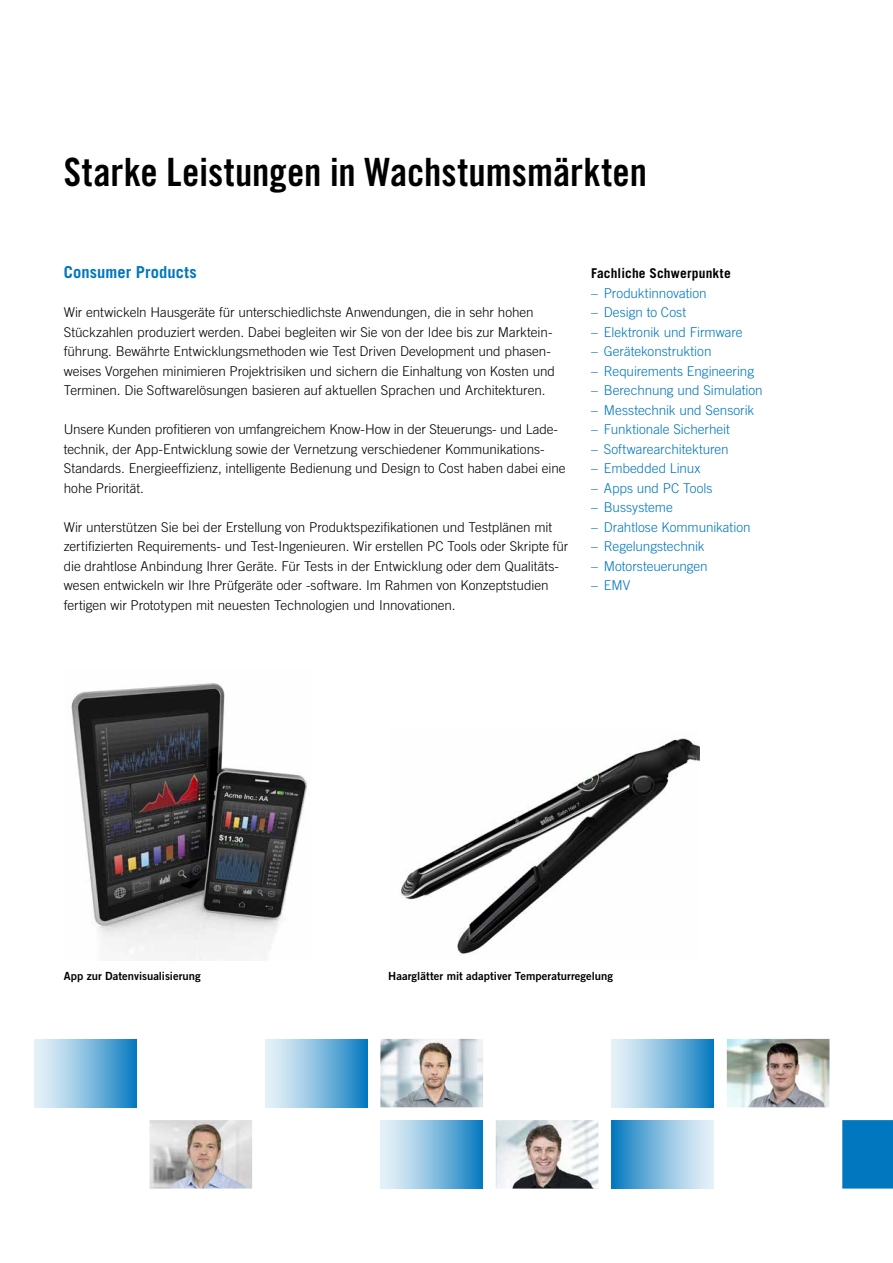
<style>
.page{position:relative;width:893px;height:1263px;background:#fff}
.page>*{position:absolute;margin:0;border:0;box-sizing:border-box;transform-origin:0 0}
.t1{font:39px "Trade Gothic LT Bold Cond Twenty";color:#000}
.t2{font:700 16.5px "Trade Gothic LT";letter-spacing:.005em;color:#0077be}
.t3{font:300 13.5px/19.5px "Trade Gothic LT";letter-spacing:-.005em;color:#000}
.t4{font:300 13.5px "Trade Gothic LT";letter-spacing:-.005em;color:#0077be}
.t5{font:700 13.5px "Trade Gothic LT";letter-spacing:.01em;color:#000}
.t6{font:11.25px "Trade Gothic LT Bold Two";color:#000}
</style>
<div class="page">
<svg style="left:611px;top:1120px;width:103px;height:68px;background:#81bbde"></svg>
<svg style="left:34px;top:1039px;width:103px;height:68px;background:#84bcdf"></svg>
<img style="left:149px;top:1120px;width:103px;height:68px">
<svg style="left:380px;top:1120px;width:103px;height:68px;background:#84bddf"></svg>
<img style="left:380px;top:1039px;width:103px;height:68px">
<div style="left:842px;top:1120px;width:51px;height:68px;background:#0077be"></div>
<img style="left:727px;top:1039px;width:102px;height:68px">
<svg style="left:265px;top:1039px;width:103px;height:68px;background:#83bcdf"></svg>
<svg style="left:611px;top:1039px;width:103px;height:68px;background:#84bddf"></svg>
<img style="left:496px;top:1120px;width:102px;height:68px">
<img style="left:71px;top:683px;width:238px;height:278px">
<img style="left:401px;top:738px;width:298px;height:216px">
<h1 class="t1" style="left:64px;top:148px;width:585px">Starke Leistungen in Wachstumsmärkten</h1>
<p class="t2" style="left:64px;top:262px;width:135px">Consumer Products</p>
<p class="t3" style="left:64px;top:303px;width:493px">Wir entwickeln Hausgeräte für unterschiedlichste Anwendungen, die in sehr hohen Stückzahlen produziert werden. Dabei begleiten wir Sie von der Idee bis zur Marktein&shy;führung. Bewährte Entwicklungsmethoden wie Test Driven Development und phasen&shy;weises Vorgehen minimieren Projektrisiken und sichern die Einhaltung von Kosten und Terminen. Die Softwarelösungen basieren auf aktuellen Sprachen und Architekturen.</p>
<p class="t3" style="left:64px;top:420px;width:503px">Unsere Kunden profitieren von umfangreichem Know-How in der Steuerungs- und Lade&shy;technik, der App-Entwicklung sowie der Vernetzung verschiedener Kommunikations-Standards. Energieeffizienz, intelligente Bedienung und Design to Cost haben dabei eine hohe Priorität.</p>
<p class="t3" style="left:64px;top:517px;width:506px">Wir unterstützen Sie bei der Erstellung von Produktspezifikationen und Testplänen mit zertifizierten Requirements- und Test-Ingenieuren. Wir erstellen PC Tools oder Skripte für die drahtlose Anbindung Ihrer Geräte. Für Tests in der Entwicklung oder dem Qualitäts&shy;wesen entwickeln wir Ihre Prüfgeräte oder -software. Im Rahmen von Konzeptstudien fertigen wir Prototypen mit neuesten Technologien und Innovationen.</p>
<p class="t5" style="left:591px;top:265px;width:141px">Fachliche Schwerpunkte</p>
<p class="t4" style="left:591px;top:285px;width:117px">– Produktinnovation</p>
<p class="t4" style="left:591px;top:304px;width:97px">– Design to Cost</p>
<p class="t4" style="left:591px;top:324px;width:153px">– Elektronik und Firmware</p>
<p class="t4" style="left:591px;top:343px;width:122px">– Gerätekonstruktion</p>
<p class="t4" style="left:591px;top:363px;width:164px">– Requirements Engineering</p>
<p class="t4" style="left:591px;top:382px;width:173px">– Berechnung und Simulation</p>
<p class="t4" style="left:591px;top:402px;width:165px">– Messtechnik und Sensorik</p>
<p class="t4" style="left:591px;top:421px;width:140px">– Funktionale Sicherheit</p>
<p class="t4" style="left:591px;top:441px;width:139px">– Softwarearchitekturen</p>
<p class="t4" style="left:591px;top:460px;width:111px">– Embedded Linux</p>
<p class="t4" style="left:591px;top:480px;width:123px">– Apps und PC Tools</p>
<p class="t4" style="left:591px;top:499px;width:83px">– Bussysteme</p>
<p class="t4" style="left:591px;top:519px;width:161px">– Drahtlose Kommunikation</p>
<p class="t4" style="left:591px;top:538px;width:115px">– Regelungstechnik</p>
<p class="t4" style="left:591px;top:558px;width:118px">– Motorsteuerungen</p>
<p class="t4" style="left:591px;top:577px;width:41px">– EMV</p>
<p class="t6" style="left:64px;top:969px;width:138px">App zur Datenvisualisierung</p>
<p class="t6" style="left:388px;top:969px;width:226px">Haarglätter mit adaptiver Temperaturregelung</p>
</div>
